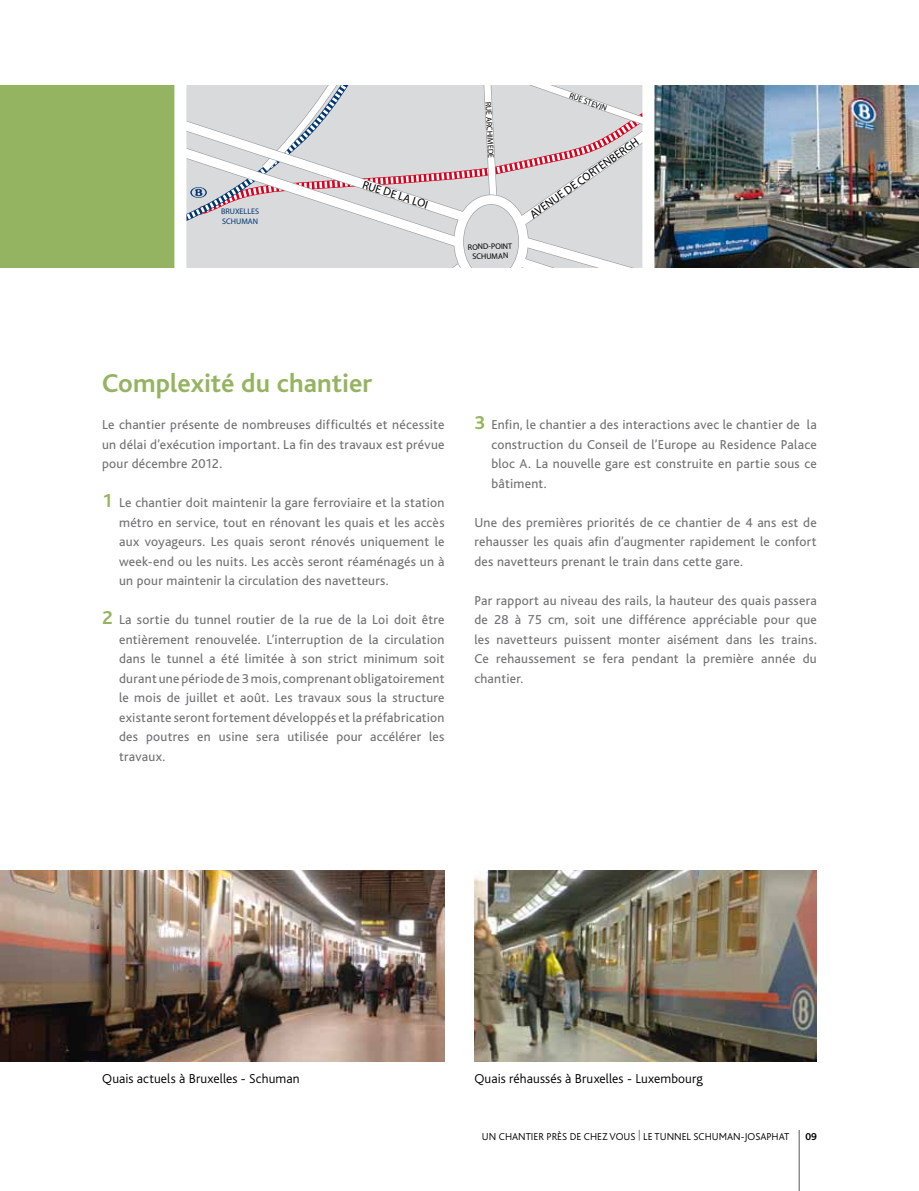
<style>
.page{position:relative;width:919px;height:1191px;background:#fff}
.page>*{position:absolute;margin:0;border:0;box-sizing:border-box;transform-origin:0 0}
.t1{font:700 27px "Bliss";color:#95b461}
.t2{font:13.5px/19.5px "Bliss";letter-spacing:.02em;color:#707172;text-align:justify}
.t3{font:300 13.5px "Bliss";letter-spacing:.01em;color:#000}
.t4{font:11.55px "Myriad";color:#000}
.t5{font:300 10.5px "Bliss";color:#000}
.t6{font:700 10.5px "Bliss";color:#000}
.t7{font:8.1px/9.8px "Myriad";color:#000;text-align:center}
.t8{font:8.1px/9.8px "Myriad";color:#003773}
.s1{font-weight:700;font-size:19.5px;color:#95b461}
.s2{color:#58585a}
</style>
<div class="page">
<div style="left:0;top:85px;width:237px;height:183px;background:#95b461"></div>
<img style="left:654px;top:85px;width:264px;height:183px">
<svg style="left:186px;top:85px;width:456px;height:183px"></svg>
<div style="left:174px;top:71px;width:12px;height:233px;background:#fff"></div>
<img style="left:0;top:870px;width:444px;height:192px">
<img style="left:474px;top:870px;width:342px;height:192px">
<hr style="left:798px;top:1130px;width:1px;height:61px;background:#58585a">
<p class="t8" style="left:221px;top:207px;width:40px">BRUXELLES<br>SCHUMAN</p>
<p class="t4" style="left:364px;top:179px;width:70px;rotate:18deg">RUE DE LA LOI</p>
<p class="t7" style="left:492px;top:101px;width:58px;rotate:87deg">RUE ARCHIMEDE</p>
<p class="t7" style="left:467px;top:243px;width:46px;rotate:-2deg">ROND-POINT<br>SCHUMAN</p>
<p class="t7" style="left:571px;top:91px;width:41px;rotate:19deg">RUE STEVIN</p>
<p class="t4" style="left:528px;top:211px;width:132px;rotate:-35deg">AVENUE DE CORTENBERGH</p>
<h1 class="t1" style="left:102px;top:369px;width:272px">Complexité du chantier</h1>
<p class="t2" style="left:102px;top:415px;width:344px">Le chantier présente de nombreuses difficultés et nécessite un délai d’exécution important. La fin des travaux est prévue pour décembre 2012.</p>
<p class="t2" style="left:119px;top:493px;width:327px;text-indent:-17px"><span class="s1">1</span> Le chantier doit maintenir la gare ferroviaire et la station métro en service, tout en rénovant les quais et les accès aux voyageurs. Les quais seront rénovés uniquement le week-end ou les nuits. Les accès seront réaménagés un à un pour maintenir la circulation des navetteurs.</p>
<p class="t2" style="left:119px;top:610px;width:327px;text-indent:-17px"><span class="s1">2</span> La sortie du tunnel routier de la rue de la Loi doit être entièrement renouvelée. L’interruption de la circulation dans le tunnel a été limitée à son strict minimum soit durant une période de 3 mois, comprenant obligatoirement le mois de juillet et août. Les travaux sous la structure existante seront fortement développés et la préfabrication des poutres en usine sera utilisée pour accélérer les travaux.</p>
<p class="t4" style="left:486px;top:454px;width:66px;rotate:-79deg">RUE BREYDEL</p>
<p class="t2" style="left:491px;top:415px;width:327px;text-indent:-17px"><span class="s1">3</span> Enfin, le chantier a des interactions avec le chantier de la construction du Conseil de l’Europe au Residence Palace bloc A. La nouvelle gare est construite en partie sous ce bâtiment.</p>
<p class="t2" style="left:474px;top:513px;width:344px">Une des premières priorités de ce chantier de 4 ans est de rehausser les quais afin d’augmenter rapidement le confort des navetteurs prenant le train dans cette gare.</p>
<p class="t2" style="left:474px;top:591px;width:344px">Par rapport au niveau des rails, la hauteur des quais passera de 28 à 75 cm, soit une différence appréciable pour que les navetteurs puissent monter aisément dans les trains.<br>Ce rehaussement se fera pendant la première année du chantier.</p>
<p class="t3" style="left:102px;top:1071px;width:199px">Quais actuels à Bruxelles - Schuman</p>
<p class="t3" style="left:474px;top:1071px;width:230px">Quais réhaussés à Bruxelles - Luxembourg</p>
<p class="t5" style="left:482px;top:1130px;width:192px">un chantier près de chez vous <span class="s2">|</span> Le tunnel</p>
<p class="t5" style="left:693px;top:1130px;width:97px">Schuman -Josaphat</p>
<p class="t6" style="left:805px;top:1130px;width:13px">09</p>
</div>
